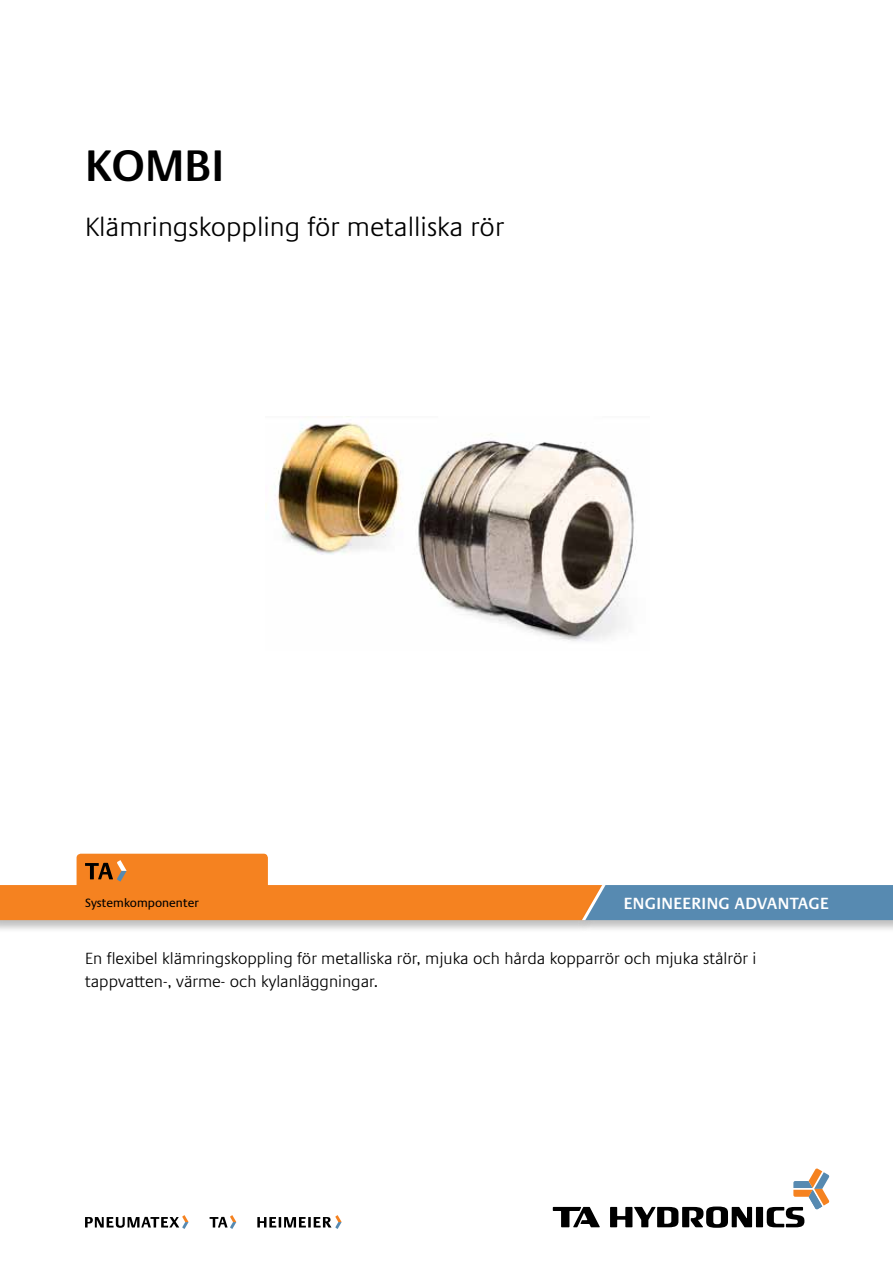
<style>
.page{position:relative;width:893px;height:1263px;background:#fff}
.page>*{position:absolute;margin:0;border:0;box-sizing:border-box;transform-origin:0 0}
.t1{font:600 45px "Praxis LT Pro";color:#000}
.t2{font:300 27px "Praxis LT Pro";color:#000}
.t3{font:300 16.5px/22.5px "Praxis LT Pro";color:#000}
.t4{font:600 16.5px "Praxis LT Pro";letter-spacing:.02em;color:#fff}
.t5{font:12.3px "Praxis LT Pro";color:#000}
</style>
<div class="page">
<svg style="left:553px;top:1207px;width:47px;height:20px"></svg>
<div style="left:756px;top:1207px;width:7px;height:20px;background:#000"></div>
<svg style="left:610px;top:1206px;width:142px;height:22px"></svg>
<svg style="left:767px;top:1168px;width:62px;height:59px"></svg>
<svg style="left:257px;top:1215px;width:85px;height:14px"></svg>
<svg style="left:85px;top:1215px;width:104px;height:14px"></svg>
<svg style="left:210px;top:1215px;width:26px;height:14px"></svg>
<div style="left:0;top:884px;width:610px;height:50px;background:#000;opacity:.25"></div>
<div style="left:577px;top:884px;width:316px;height:50px;background:#000;opacity:.25"></div>
<div style="left:77px;top:854px;width:191px;height:39px;background:#f58220;border-radius:4px"></div>
<svg style="left:0;top:860px;width:893px;height:60px"></svg>
<img style="left:265px;top:416px;width:369px;height:225px">
<h1 class="t1" style="left:85px;top:139px;width:141px">KOMBI</h1>
<h2 class="t2" style="left:85px;top:211px;width:421px">Klämringskoppling för metalliska rör</h2>
<p class="t5" style="left:85px;top:896px;width:115px">Systemkomponenter</p>
<p class="t4" style="left:624px;top:894px;width:206px">ENGINEERING ADVANTAGE</p>
<p class="t3" style="left:85px;top:948px;width:673px">En flexibel klämringskoppling för metalliska rör, mjuka och hårda kopparrör och mjuka stålrör i tappvatten-, värme- och kylanläggningar.</p>
</div>
